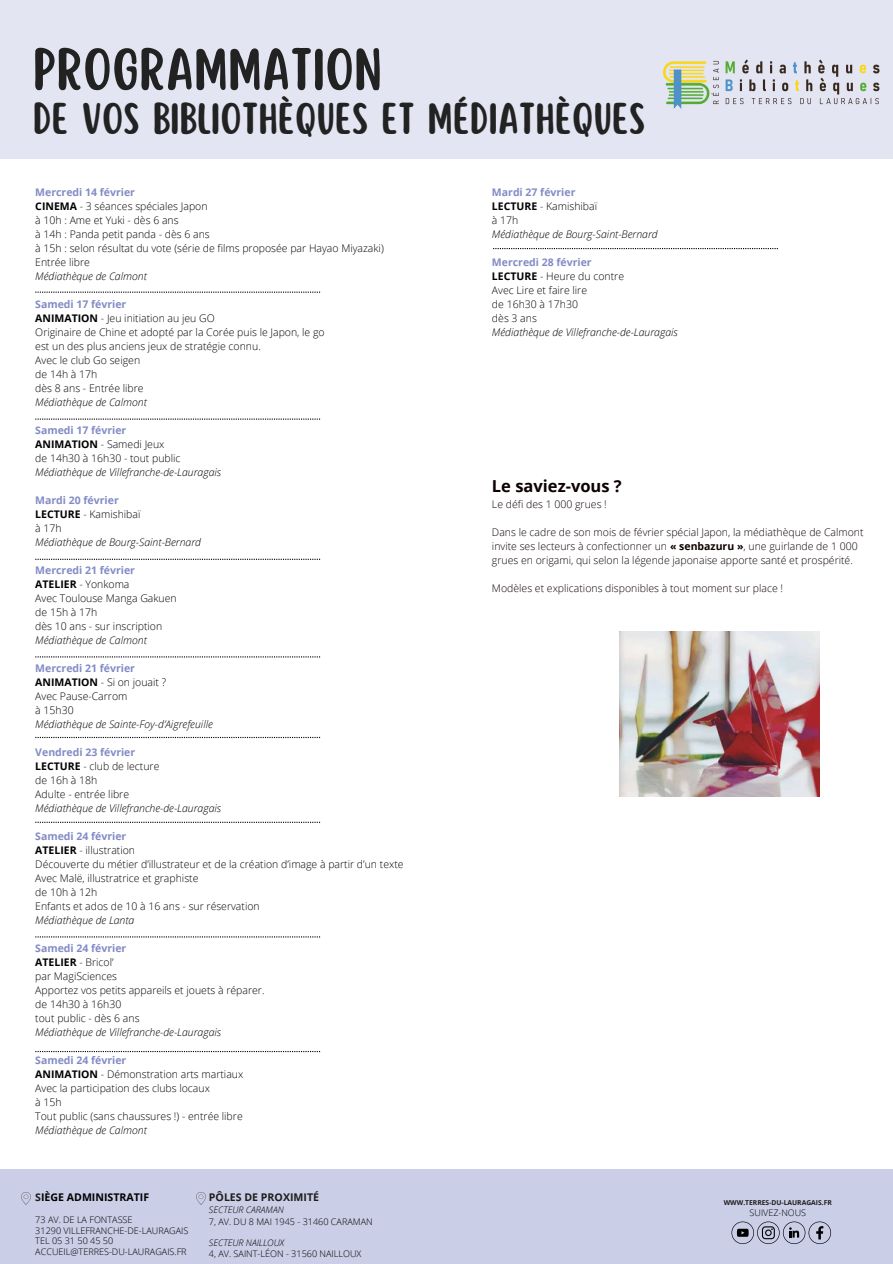
<style>
.page{position:relative;width:893px;height:1264px;background:#fff}
.page>*{position:absolute;margin:0;border:0;box-sizing:border-box;transform-origin:0 0}
.t1{font:52.5px "Scripter";letter-spacing:.01em;color:#222}
.t2{font:39px "Scripter";letter-spacing:.01em;color:#222}
.t3{font:700 16.5px "Open Sans";color:#0e0000}
.t4{font:700 10.65px "Open Sans";color:#000}
.t5{font:700 10.65px "Open Sans";color:#1e1d1b}
.t6{font:300 10.5px/14px "Open Sans";color:#000}
.t7{font:italic 300 10.5px/14px "Open Sans";color:#000}
.t8{font:300 10.5px/14px "Open Sans";color:#0e0000}
.t9{font:700 10.5px/14px "Open Sans";color:#838bc5}
.t10{font:300 9.15px/10.6px "Open Sans";color:#000}
.t11{font:300 9px "Open Sans";color:#000}
.t12{font:700 6.75px "Open Sans";color:#1e1d1b}
.s1{font-weight:700;color:#838bc5}
.s2{font-weight:700}
.s3{font-style:italic}
.s4{font-weight:700;font-style:normal;color:#838bc5}
.s5{font-weight:700;font-style:normal}
.s6{font-style:normal}
.s7{color:#000}
.s8{font-weight:300;color:#000}
.s9{color:#1e1d1b}
</style>
<div class="page">
<div style="left:0;top:0;width:892px;height:159px;background:#e3e5f2"></div>
<div style="left:0;top:1169px;width:892px;height:94px;background:#cacee6"></div>
<svg style="left:21px;top:1192px;width:9px;height:12px"></svg>
<svg style="left:196px;top:1192px;width:9px;height:12px"></svg>
<svg style="left:731px;top:1221px;width:100px;height:22px"></svg>
<img style="left:663px;top:59px;width:217px;height:50px">
<svg style="left:35px;top:291px;width:285px;height:2px"></svg>
<img style="left:619px;top:631px;width:200px;height:165px">
<svg style="left:35px;top:418px;width:285px;height:1px"></svg>
<svg style="left:35px;top:558px;width:285px;height:2px"></svg>
<svg style="left:35px;top:656px;width:285px;height:1px"></svg>
<svg style="left:35px;top:737px;width:285px;height:1px"></svg>
<svg style="left:35px;top:821px;width:285px;height:1px"></svg>
<svg style="left:35px;top:936px;width:285px;height:1px"></svg>
<svg style="left:35px;top:1051px;width:285px;height:1px"></svg>
<svg style="left:493px;top:248px;width:284px;height:1px"></svg>
<h3 class="t1" style="left:33px;top:43px;width:350px">PROGRAMMATION</h3>
<h3 class="t2" style="left:33px;top:99px;width:613px">DE VOS BIBLIOTHÈQUES ET MÉDIATHÈQUES</h3>
<h3 class="t6" style="left:35px;top:185px;width:350px"><span class="s1">Mercredi 14 février<br></span><span class="s2">CINEMA</span> - 3 séances spéciales Japon<br>à 10h : Ame et Yuki - dès 6 ans<br>à 14h : Panda petit panda - dès 6 ans<br>à 15h : selon résultat du vote (série de films proposée par Hayao Miyazaki)<br>Entrée libre<br><span class="s3">Médiathèque de Calmont</span></h3>
<h3 class="t6" style="left:35px;top:297px;width:291px"><span class="s1">Samedi 17 février<br></span><span class="s2">ANIMATION</span> - Jeu initiation au jeu GO<br>Originaire de Chine et adopté par la Corée puis le Japon, le go est un des plus anciens jeux de stratégie connu.<br>Avec le club Go seigen<br>de 14h à 17h<br>dès 8 ans - Entrée libre<br><span class="s3">Médiathèque de Calmont</span></h3>
<h3 class="t7" style="left:35px;top:423px;width:187px"><span class="s4">Samedi 17 février<br></span><span class="s5">ANIMATION</span> <span class="s6">- Samedi Jeux<br>de 14h30 à 16h30 - tout public<br></span>Médiathèque de Villefranche-de-Lauragais</h3>
<h3 class="t7" style="left:35px;top:493px;width:167px"><span class="s4">Mardi 20 février<br></span><span class="s5">LECTURE</span> <span class="s6">- Kamishibaï<br>à 17h<br></span>Médiathèque de Bourg-Saint-Bernard</h3>
<h3 class="t6" style="left:35px;top:563px;width:143px"><span class="s1">Mercredi 21 février<br></span><span class="s2">ATELIER</span> - Yonkoma<br>Avec Toulouse Manga Gakuen</h3>
<h3 class="t6" style="left:35px;top:605px;width:128px">de 15h à 17h<br>dès 10 ans - sur inscription<br><span class="s3">Médiathèque de Calmont</span></h3>
<h3 class="t6" style="left:35px;top:661px;width:132px"><span class="s1">Mercredi 21 février<br></span><span class="s2">ANIMATION</span> - Si on jouait ?<br>Avec Pause-Carrom</h3>
<h3 class="t7" style="left:35px;top:703px;width:179px"><span class="s6">à 15h30<br></span>Médiathèque de Sainte-Foy-d’Aigrefeuille</h3>
<h3 class="t9" style="left:35px;top:745px;width:126px">Vendredi 23 février<br><span class="s7">LECTURE</span> <span class="s8">- club de lecture</span></h3>
<h3 class="t7" style="left:35px;top:773px;width:187px"><span class="s6">de 16h à 18h<br>Adulte - entrée libre<br></span>Médiathèque de Villefranche-de-Lauragais</h3>
<h3 class="t6" style="left:35px;top:829px;width:370px"><span class="s1">Samedi 24 février<br></span><span class="s2">ATELIER</span> - illustration<br>Découverte du métier d’illustrateur et de la création d’image à partir d’un texte</h3>
<h3 class="t6" style="left:35px;top:871px;width:226px">Avec Malë, illustratrice et graphiste<br>de 10h à 12h<br>Enfants et ados de 10 à 16 ans - sur réservation<br><span class="s3">Médiathèque de Lanta</span></h3>
<h3 class="t6" style="left:35px;top:941px;width:93px"><span class="s1">Samedi 24 février<br></span><span class="s2">ATELIER</span> - Bricol’ par MagiSciences</h3>
<h3 class="t6" style="left:35px;top:983px;width:231px">Apportez vos petits appareils et jouets à réparer. de 14h30 à 16h30<br>tout public - dès 6 ans<br><span class="s3">Médiathèque de Villefranche-de-Lauragais</span></h3>
<h3 class="t6" style="left:35px;top:1053px;width:209px"><span class="s1">Samedi 24 février<br></span><span class="s2">ANIMATION</span> - Démonstration arts martiaux</h3>
<h3 class="t6" style="left:35px;top:1081px;width:209px">Avec la participation des clubs locaux<br>à 15h<br>Tout public (sans chaussures !) - entrée libre<br><span class="s3">Médiathèque de Calmont</span></h3>
<h4 class="t4" style="left:35px;top:1189px;width:115px"><span class="s9">S</span>IÈGE ADMINISTRATIF</h4>
<p class="t10" style="left:35px;top:1214px;width:155px">73 AV. DE LA FONTASSE<br>31290 VILLEFRANCHE-DE-LAURAGAIS<br>TEL 05 31 50 45 50<br>ACCUEIL@TERRES-DU-LAURAGAIS.FR</p>
<p class="t5" style="left:209px;top:1189px;width:112px">PÔLES DE PROXIMITÉ</p>
<p class="t10" style="left:209px;top:1204px;width:165px;line-height:11.4px"><span class="s3">SECTEUR CARAMAN<br></span>7, AV. DU 8 MAI 1945 - 31460 CARAMAN</p>
<p class="t10" style="left:209px;top:1236px;width:154px"><span class="s3">SECTEUR NAILLOUX<br></span>4, AV. SAINT-LÉON - 31560 NAILLOUX</p>
<p class="t7" style="left:492px;top:185px;width:167px"><span class="s4">Mardi 27 février<br></span><span class="s5">LECTURE</span> <span class="s6">- Kamishibaï<br>à 17h<br></span>Médiathèque de Bourg-Saint-Bernard</p>
<h2 class="t6" style="left:492px;top:255px;width:134px"><span class="s1">Mercredi 28 février<br></span><span class="s2">LECTURE</span> - Heure du contre<br>Avec Lire et faire lire</h2>
<h4 class="t7" style="left:492px;top:297px;width:187px"><span class="s6">de 16h30 à 17h30<br>dès 3 ans<br></span>Médiathèque de Villefranche-de-Lauragais</h4>
<h4 class="t3" style="left:492px;top:474px;width:131px">Le saviez-vous ?</h4>
<h4 class="t8" style="left:492px;top:496px;width:116px">Le défi des 1 000 grues !</h4>
<p class="t8" style="left:492px;top:524px;width:373px">Dans le cadre de son mois de février spécial Japon, la médiathèque de Calmont invite ses lecteurs à confectionner un <span class="s2">« senbazuru »</span>, une guirlande de 1 000 grues en origami, qui selon la légende japonaise apporte santé et prospérité.</p>
<h4 class="t8" style="left:492px;top:580px;width:292px">Modèles et explications disponibles à tout moment sur place !</h4>
<h3 class="t12" style="left:723px;top:1197px;width:110px">WWW.TERRES-DU-LAURAGAIS.FR</h3>
<h3 class="t11" style="left:749px;top:1206px;width:58px">SUIVEZ-NOUS</h3>
</div>
